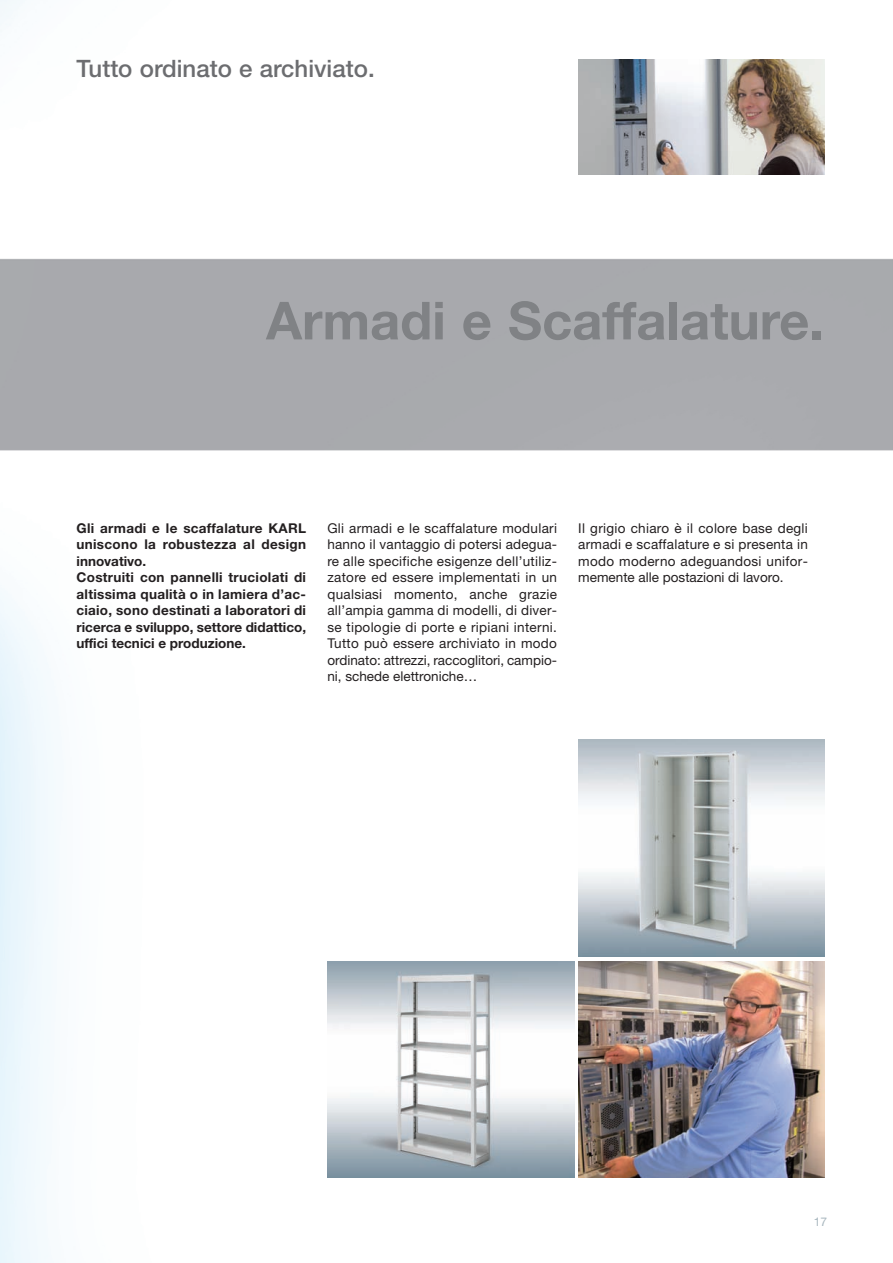
<style>
.page{position:relative;width:893px;height:1263px;background:#fff}
.page>*{position:absolute;margin:0;border:0;box-sizing:border-box;transform-origin:0 0}
.t1{font:700 52.5px "Helvetica Neue";color:#808285}
.t2{font:500 24px "Helvetica Neue";color:#6c6d70}
.t3{font:13.5px/16.5px "Helvetica Neue";color:#231f20;text-align:justify}
.t4{font:700 13.5px/16.5px "Helvetica Neue";letter-spacing:.02em;color:#231f20}
.t5{font:12px "Helvetica Neue";color:#a7b6be}
</style>
<div class="page">
<img style="left:0;top:0;width:893px;height:1263px">
<img style="left:578px;top:60px;width:247px;height:114px">
<img style="left:327px;top:961px;width:247px;height:217px">
<img style="left:578px;top:740px;width:247px;height:217px">
<img style="left:578px;top:961px;width:247px;height:217px">
<h2 class="t2" style="left:77px;top:60px;width:300px">Tutto ordinato e archiviato.</h2>
<h1 class="t1" style="left:266px;top:302px;width:559px">Armadi e Scaffalature.</h1>
<p class="t4" style="left:77px;top:521px;width:231px">Gli armadi e le scaffalature KARL uniscono la robustezza al design innovativo.<br>Costruiti con pannelli truciolati di altissima qualità o in lamiera d’ac&shy;ciaio, sono destinati a laboratori di ricerca e sviluppo, settore didattico, uffici tecnici e produzione.</p>
<p class="t3" style="left:327px;top:521px;width:231px">Gli armadi e le scaffalature modulari hanno il vantaggio di potersi adegua&shy;re alle specifiche esigenze dell’utiliz&shy;zatore ed essere implementati in un qualsiasi momento, anche grazie all’ampia gamma di modelli, di diver&shy;se tipologie di porte e ripiani interni.<br>Tutto può essere archiviato in modo ordinato: attrezzi, raccoglitori, campio&shy;ni, schede elettroniche…</p>
<p class="t3" style="left:578px;top:521px;width:231px">Il grigio chiaro è il colore base degli armadi e scaffalature e si presenta in modo moderno adeguandosi unifor&shy;memente alle postazioni di lavoro.</p>
<p class="t5" style="left:814px;top:1217px;width:15px">17</p>
</div>
